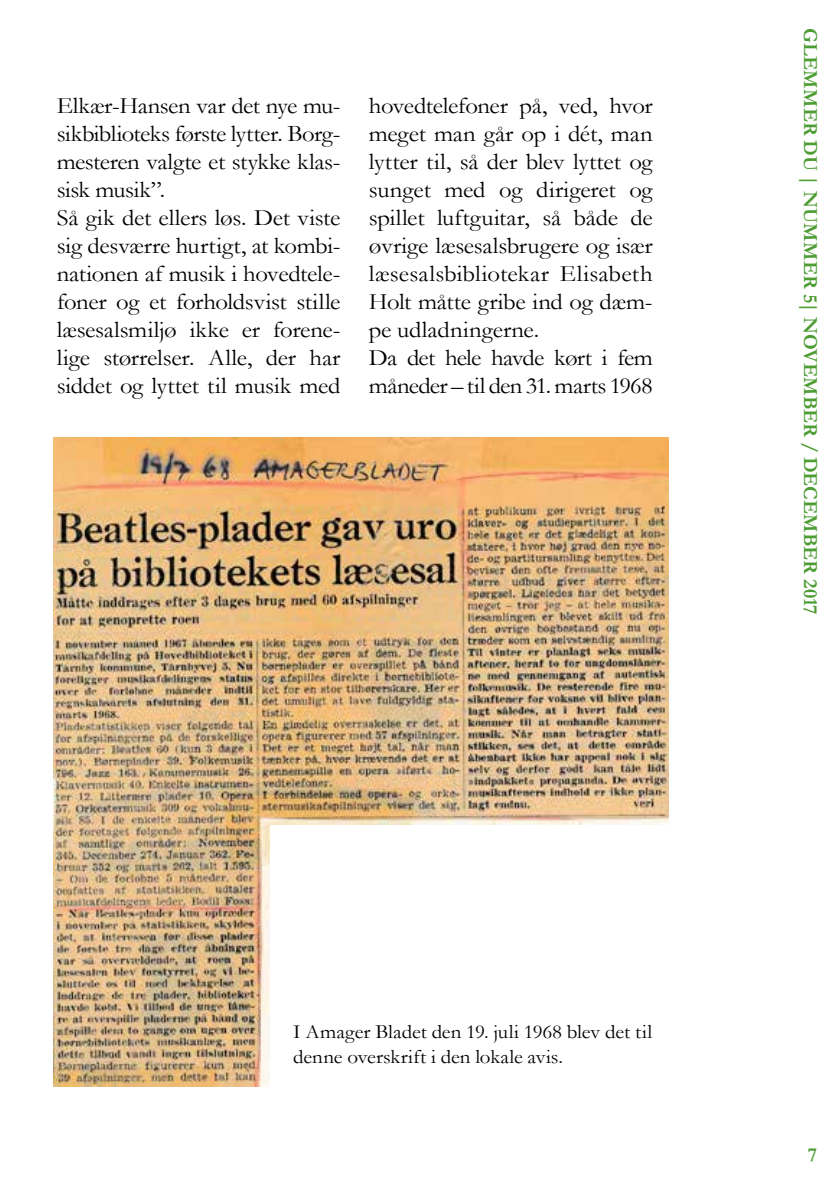
<style>
.page{position:relative;width:840px;height:1191px;background:#fff}
.page>*{position:absolute;margin:0;border:0;box-sizing:border-box;transform-origin:0 0}
.t1{font:23.6px/28px "Garamond";letter-spacing:-.01em;color:#000;scale:1.05 1}
.t2{font:20px/25px "Garamond";color:#000;scale:1.05 1}
.t3{font:700 20px "Garamond";color:#4d9d34}
</style>
<div class="page">
<img style="left:54px;top:437px;width:614px;height:649px">
<div style="left:270px;top:825px;width:402px;height:281px;background:#fff"></div>
<p class="t1" style="left:57px;top:91px;width:272px">Elkær-Hansen var det nye mu&shy;sikbiblioteks første lytter. Borg&shy;mesteren valgte et stykke klas&shy;sisk musik”.<br>Så gik det ellers løs. Det viste sig desværre hurtigt, at kombi&shy;nationen af musik i hovedtele&shy;foner og et forholdsvist stille læsesalsmiljø ikke er forene&shy;lige størrelser. Alle, der har siddet og lyttet til musik med</p>
<p class="t1" style="left:369px;top:91px;width:271px">hovedtelefoner på, ved, hvor meget man går op i dét, man lytter til, så der blev lyttet og sunget med og dirigeret og spillet luftguitar, så både de øvrige læsesalsbrugere og især læsesalsbibliotekar Elisabeth<br>Holt måtte gribe ind og dæm&shy;pe udladningerne.<br>Da det hele havde kørt i fem måneder – til den 31. marts 1968</p>
<p class="t3" style="left:823px;top:28px;width:588px;rotate:90deg">GLEMMER DU | NUMMER 5| NOVEMBER / DECEMBER 2017</p>
<p class="t2" style="left:293px;top:1019px;width:343px">I Amager Bladet den 19. juli 1968 blev det til denne overskrift i den lokale avis.</p>
<p class="t3" style="left:807px;top:1140px;width:11px">7</p>
</div>
